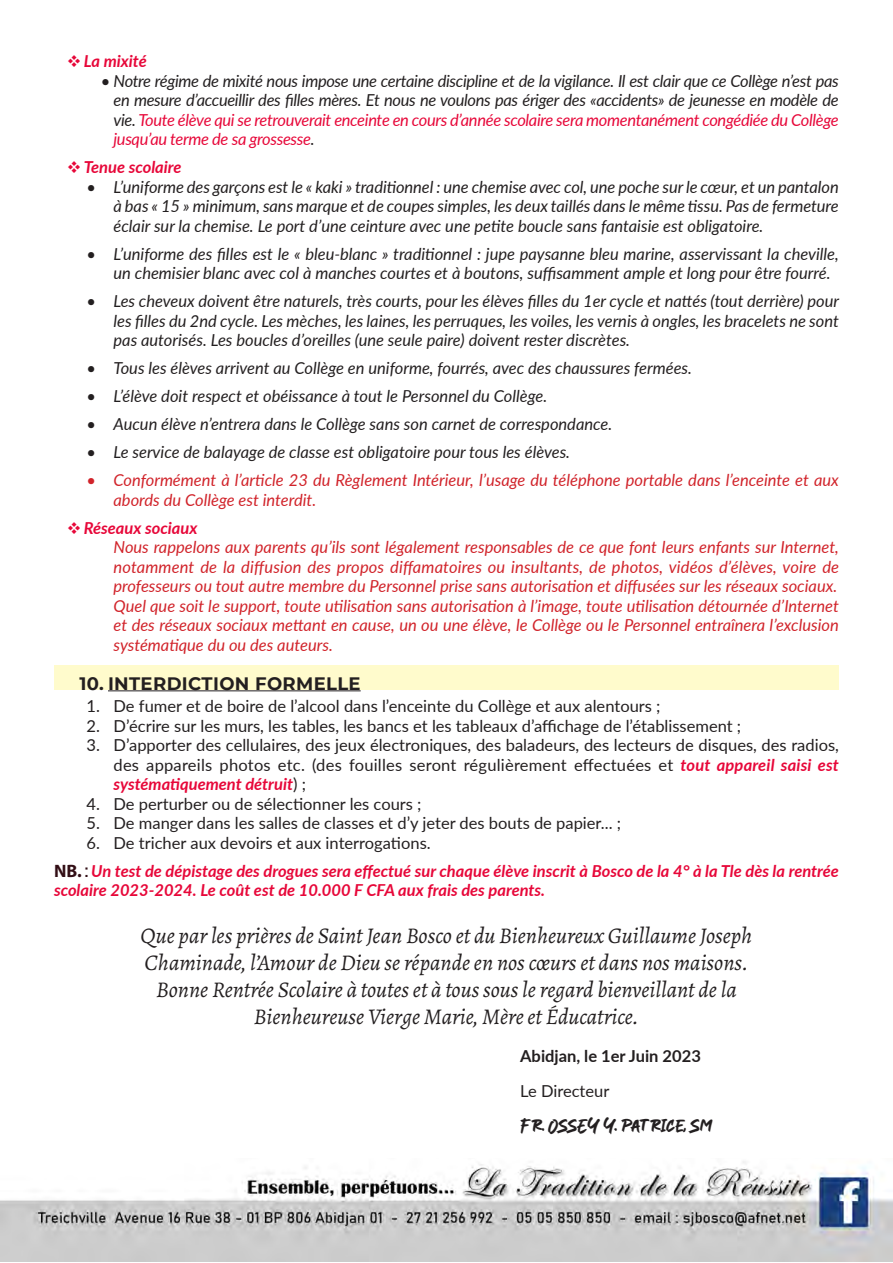
<style>
.page{position:relative;width:893px;height:1263px;background:#fff}
.page>*{position:absolute;margin:0;border:0;box-sizing:border-box;transform-origin:0 0}
.Prière_de_conclusion{font:italic 22.5px/27px "Alegreya";color:#231f20}
.Corps_de_Texte{font:italic 22.5px/27px "Alegreya";color:#231f20;text-align:center}
.t1{font:700 18px "Montserrat";letter-spacing:.02em;color:#231f20}
.t2{font:italic 16.5px/19.5px "Lato";color:#231f20;text-align:justify}
.Corps_de_Texte-2{font:italic 16.5px/19.5px "Lato";color:#d1232a;text-align:justify}
.Corps_de_Texte-3{font:16.5px/19.5px "Lato";color:#231f20;text-align:justify}
.Titre_colonne_de_tab{font:italic 700 16.5px/19.5px "Lato";color:#e70739}
.Corps_de_Texte-4{font:700 16.5px "Lato";color:#231f20}
.Corps_de_Texte-5{font:16.5px "Against Romance";letter-spacing:-.015em;color:#231f20}
.s1{color:#e70739}
.s2{font-weight:700;font-style:italic;color:#e70739}
.s3{font-family:"Myriad Pro";font-style:normal;font-size:18px;color:#320e15}
.s4{font-family:"Bebas Neue";font-style:normal;font-size:19.5px;color:#320e15}
</style>
<div class="page">
<img style="left:0;top:1161px;width:893px;height:100px">
<div style="left:54px;top:666px;width:785px;height:24px;background:#fffbcc"></div>
<hr style="left:108px;top:690px;width:253px;height:1px;background:#231f20">
<p class="Titre_colonne_de_tab" style="left:84px;top:51px;width:65px">La mixité</p>
<p class="t2" style="left:114px;top:70px;width:727px;text-indent:-13px">• Notre régime de mixité nous impose une certaine discipline et de la vigilance. Il est clair que ce Collège n’est pas en mesure d’accueillir des filles mères. Et nous ne voulons pas ériger des «accidents» de jeunesse en modèle de vie. <span class="s1">Toute élève qui se retrouverait enceinte en cours d’année scolaire sera momentanément congédiée du Collège jusqu’au terme de sa grossesse</span>.</p>
<p class="Titre_colonne_de_tab" style="left:84px;top:157px;width:99px">Tenue scolaire</p>
<p class="t2" style="left:114px;top:176px;width:727px;text-indent:-27px">• L’uniforme des garçons est le « kaki » traditionnel : une chemise avec col, une poche sur le cœur, et un pantalon à bas « 15 » minimum, sans marque et de coupes simples, les deux taillés dans le même tissu. Pas de fermeture éclair sur la chemise. Le port d’une ceinture avec une petite boucle sans fantaisie est obligatoire.</p>
<p class="t2" style="left:114px;top:243px;width:727px;text-indent:-27px">• L’uniforme des filles est le « bleu-blanc » traditionnel : jupe paysanne bleu marine, asservissant la cheville, un chemisier blanc avec col à manches courtes et à boutons, suffisamment ample et long pour être fourré.</p>
<p class="t2" style="left:114px;top:291px;width:727px;text-indent:-27px">• Les cheveux doivent être naturels, très courts, pour les élèves filles du 1er cycle et nattés (tout derrière) pour les filles du 2nd cycle. Les mèches, les laines, les perruques, les voiles, les vernis à ongles, les bracelets ne sont pas autorisés. Les boucles d’oreilles (une seule paire) doivent rester discrètes.</p>
<p class="t2" style="left:87px;top:358px;width:607px">• Tous les élèves arrivent au Collège en uniforme, fourrés, avec des chaussures fermées.</p>
<p class="t2" style="left:87px;top:386px;width:462px">• L’élève doit respect et obéissance à tout le Personnel du Collège.</p>
<p class="t2" style="left:87px;top:414px;width:527px">• Aucun élève n’entrera dans le Collège sans son carnet de correspondance.</p>
<p class="t2" style="left:87px;top:442px;width:485px">• Le service de balayage de classe est obligatoire pour tous les élèves.</p>
<p class="Corps_de_Texte-2" style="left:114px;top:470px;width:727px;text-indent:-27px">• Conformément à l’article 23 du Règlement Intérieur, l’usage du téléphone portable dans l’enceinte et aux abords du Collège est interdit.</p>
<p class="Titre_colonne_de_tab" style="left:84px;top:517px;width:115px">Réseaux sociaux</p>
<p class="Corps_de_Texte-2" style="left:114px;top:537px;width:727px">Nous rappelons aux parents qu’ils sont légalement responsables de ce que font leurs enfants sur Internet, notamment de la diffusion des propos diffamatoires ou insultants, de photos, vidéos d’élèves, voire de professeurs ou tout autre membre du Personnel prise sans autorisation et diffusées sur les réseaux sociaux.</p>
<p class="Corps_de_Texte-2" style="left:114px;top:595px;width:727px">Quel que soit le support, toute utilisation sans autorisation à l’image, toute utilisation détournée d’Internet et des réseaux sociaux mettant en cause, un ou une élève, le Collège ou le Personnel entraînera l’exclusion systématique du ou des auteurs.</p>
<p class="t1" style="left:80px;top:670px;width:283px">10. INTERDICTION FORMELLE</p>
<p class="Corps_de_Texte-3" style="left:87px;top:696px;width:575px">1. De fumer et de boire de l’alcool dans l’enceinte du Collège et aux alentours ;</p>
<p class="Corps_de_Texte-3" style="left:87px;top:715px;width:656px">2. D’écrire sur les murs, les tables, les bancs et les tableaux d’affichage de l’établissement ;</p>
<p class="Corps_de_Texte-3" style="left:114px;top:735px;width:727px;text-indent:-27px">3. D’apporter des cellulaires, des jeux électroniques, des baladeurs, des lecteurs de disques, des radios, des appareils photos etc. (des fouilles seront régulièrement effectuées et <span class="s2">tout appareil saisi est systématiquement détruit</span>) ;</p>
<p class="Corps_de_Texte-3" style="left:87px;top:793px;width:337px">4. De perturber ou de sélectionner les cours ;</p>
<p class="Corps_de_Texte-3" style="left:87px;top:813px;width:536px">5. De manger dans les salles de classes et d’y jeter des bouts de papier... ;</p>
<p class="Corps_de_Texte-3" style="left:87px;top:832px;width:346px">6. De tricher aux devoirs et aux interrogations.</p>
<p class="Titre_colonne_de_tab" style="left:54px;top:860px;width:786px"><span class="s3">NB.</span> <span class="s4">:</span> Un test de dépistage des drogues sera effectué sur chaque élève inscrit à Bosco de la 4° à la Tle dès la rentrée scolaire 2023-2024. Le coût est de 10.000 F CFA aux frais des parents.</p>
<p class="Prière_de_conclusion" style="left:141px;top:921px;width:613px">Que par les prières de Saint Jean Bosco et du Bienheureux Guillaume Joseph<br>Chaminade, l’Amour de Dieu se répande en nos cœurs et dans nos maisons.</p>
<p class="Corps_de_Texte" style="left:156px;top:975px;width:582px">Bonne Rentrée Scolaire à toutes et à tous sous le regard bienveillant de la<br>Bienheureuse Vierge Marie, Mère et Éducatrice.</p>
<p class="Corps_de_Texte-4" style="left:520px;top:1044px;width:182px">Abidjan, le 1er Juin 2023</p>
<p class="Corps_de_Texte-3" style="left:520px;top:1080px;width:91px">Le Directeur</p>
<p class="Corps_de_Texte-5" style="left:520px;top:1115px;width:194px">Fr. OSSEY Y. Patrice, Sm</p>
</div>
